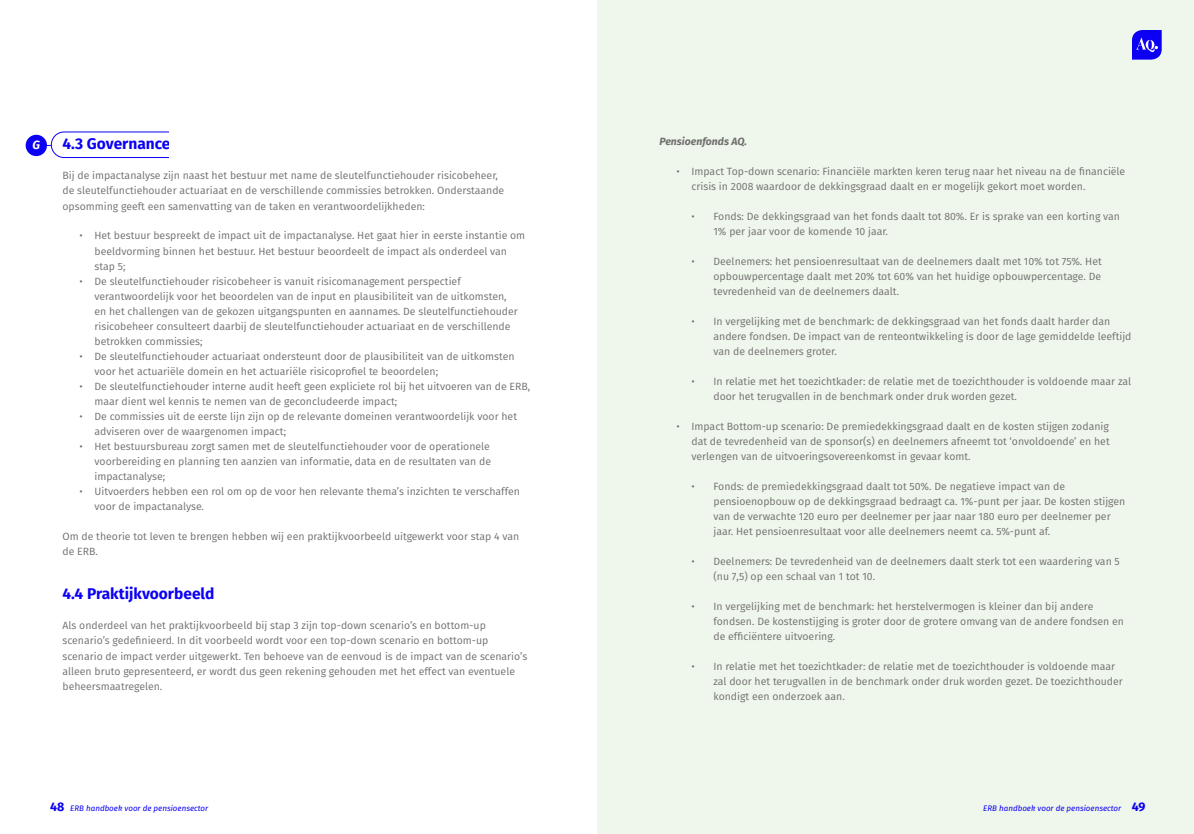
<style>
.page{position:relative;width:1194px;height:834px;background:#fff}
.page>*{position:absolute;margin:0;border:0;box-sizing:border-box;transform-origin:0 0}
.t1{font:700 15.5px "Fira Sans";color:#0c00f4}
.t2{font:italic 700 11.95px "Fira Sans";color:#fff}
.t3{font:10.5px/15px "Fira Sans";color:#706f6f}
.t4{font:italic 700 10.5px "Fira Sans";color:#706f6f}
.t5{font:italic 8px "Fira Sans";color:#0c00f4}
.s1{font-weight:700;font-style:normal;font-size:12.5px}
</style>
<div class="page">
<div style="left:597px;top:0;width:597px;height:834px;background:#eff6eb"></div>
<svg style="left:1132px;top:30px;width:30px;height:30px"></svg>
<div style="left:26px;top:135px;width:21px;height:21px;background:#0c00f4;border-radius:50%"></div>
<svg style="left:44px;top:131px;width:125px;height:27px"></svg>
<p class="t2" style="left:32px;top:135px;width:9px">G</p>
<h1 class="t1" style="left:62px;top:131px;width:110px">4.3 Governance</h1>
<p class="t3" style="left:62px;top:168px;width:443px">Bij de impactanalyse zijn naast het bestuur met name de sleutelfunctiehouder risicobeheer, de sleutelfunctiehouder actuariaat en de verschillende commissies betrokken. Onderstaande opsomming geeft een samenvatting van de taken en verantwoordelijkheden:</p>
<p class="t3" style="left:95px;top:228px;width:432px;text-indent:-15px">• Het bestuur bespreekt de impact uit de impactanalyse. Het gaat hier in eerste instantie om beeldvorming binnen het bestuur. Het bestuur beoordeelt de impact als onderdeel van stap 5;</p>
<p class="t3" style="left:95px;top:273px;width:425px;text-indent:-15px">• De sleutelfunctiehouder risicobeheer is vanuit risicomanagement perspectief verantwoordelijk voor het beoordelen van de input en plausibiliteit van de uitkomsten, en het challengen van de gekozen uitgangspunten en aannames. De sleutelfunctiehouder risicobeheer consulteert daarbij de sleutelfunctiehouder actuariaat en de verschillende betrokken commissies;</p>
<p class="t3" style="left:95px;top:348px;width:422px;text-indent:-15px">• De sleutelfunctiehouder actuariaat ondersteunt door de plausibiliteit van de uitkomsten voor het actuariële domein en het actuariële risicoprofel te beoordelen;</p>
<p class="t3" style="left:95px;top:378px;width:437px;text-indent:-15px">• De sleutelfunctiehouder interne audit heeft geen expliciete rol bij het uitvoeren van de ERB, maar dient wel kennis te nemen van de geconcludeerde impact;</p>
<p class="t3" style="left:95px;top:408px;width:424px;text-indent:-15px">• De commissies uit de eerste lijn zijn op de relevante domeinen verantwoordelijk voor het adviseren over de waargenomen impact;</p>
<p class="t3" style="left:95px;top:438px;width:398px;text-align:justify;text-indent:-15px">• Het bestuursbureau zorgt samen met de sleutelfunctiehouder voor de operationele voorbereiding en planning ten aanzien van informatie, data en de resultaten van de impactanalyse;</p>
<p class="t3" style="left:95px;top:483px;width:427px;text-indent:-15px">• Uitvoerders hebben een rol om op de voor hen relevante thema’s inzichten te verschaffen voor de impactanalyse.</p>
<p class="t3" style="left:62px;top:528px;width:458px">Om de theorie tot leven te brengen hebben wij een praktijkvoorbeeld uitgewerkt voor stap 4 van de ERB.</p>
<h1 class="t1" style="left:62px;top:581px;width:153px">4.4 Praktijkvoorbeeld</h1>
<p class="t3" style="left:62px;top:618px;width:466px">Als onderdeel van het praktijkvoorbeeld bij stap 3 zijn top-down scenario’s en bottom-up scenario’s gedefnieerd. In dit voorbeeld wordt voor een top-down scenario en bottom-up scenario de impact verder uitgewerkt. Ten behoeve van de eenvoud is de impact van de scenario’s alleen bruto gepresenteerd, er wordt dus geen rekening gehouden met het effect van eventuele beheersmaatregelen.</p>
<p class="t4" style="left:659px;top:132px;width:89px">Pensioenfonds AQ.</p>
<p class="t3" style="left:692px;top:163px;width:435px;text-indent:-15px">• Impact Top-down scenario: Financiële markten keren terug naar het niveau na de fnanciële crisis in 2008 waardoor de dekkingsgraad daalt en er mogelijk gekort moet worden.</p>
<p class="t3" style="left:714px;top:208px;width:408px;text-indent:-22px">• Fonds: De dekkingsgraad van het fonds daalt tot 80%. Er is sprake van een korting van<br>1% per jaar voor de komende 10 jaar.</p>
<p class="t3" style="left:714px;top:253px;width:390px;text-align:justify;text-indent:-22px">• Deelnemers: het pensioenresultaat van de deelnemers daalt met 10% tot 75%. Het opbouwpercentage daalt met 20% tot 60% van het huidige opbouwpercentage. De tevredenheid van de deelnemers daalt.</p>
<p class="t3" style="left:714px;top:313px;width:420px;text-indent:-22px">• In vergelijking met de benchmark: de dekkingsgraad van het fonds daalt harder dan andere fondsen. De impact van de renteontwikkeling is door de lage gemiddelde leeftijd van de deelnemers groter.</p>
<p class="t3" style="left:714px;top:373px;width:419px;text-indent:-22px">• In relatie met het toezichtkader: de relatie met de toezichthouder is voldoende maar zal door het terugvallen in de benchmark onder druk worden gezet.</p>
<p class="t3" style="left:692px;top:418px;width:420px;text-align:justify;text-indent:-15px">• Impact Bottom-up scenario: De premiedekkingsgraad daalt en de kosten stijgen zodanig dat de tevredenheid van de sponsor(s) en deelnemers afneemt tot ‘onvoldoende’ en het verlengen van de uitvoeringsovereenkomst in gevaar komt.</p>
<p class="t3" style="left:714px;top:478px;width:413px;text-indent:-22px">• Fonds: de premiedekkingsgraad daalt tot 50%. De negatieve impact van de pensioenopbouw op de dekkingsgraad bedraagt ca. 1%-punt per jaar. De kosten stijgen van de verwachte 120 euro per deelnemer per jaar naar 180 euro per deelnemer per jaar. Het pensioenresultaat voor alle deelnemers neemt ca. 5%-punt af.</p>
<p class="t3" style="left:714px;top:553px;width:408px;text-indent:-22px">• Deelnemers: De tevredenheid van de deelnemers daalt sterk tot een waardering van 5 (nu 7,5) op een schaal van 1 tot 10.</p>
<p class="t3" style="left:714px;top:598px;width:412px;text-indent:-22px">• In vergelijking met de benchmark: het herstelvermogen is kleiner dan bij andere fondsen. De kostenstijging is groter door de grotere omvang van de andere fondsen en de effciëntere uitvoering.</p>
<p class="t3" style="left:714px;top:659px;width:411px;text-indent:-22px">• In relatie met het toezichtkader: de relatie met de toezichthouder is voldoende maar zal door het terugvallen in de benchmark onder druk worden gezet. De toezichthouder kondigt een onderzoek aan.</p>
<p class="t5" style="left:50px;top:802px;width:160px"><span class="s1">48</span> ERB handboek voor de pensioensector</p>
<p class="t5" style="left:983px;top:802px;width:164px">ERB handboek voor de pensioensector <span class="s1">49</span></p>
</div>
